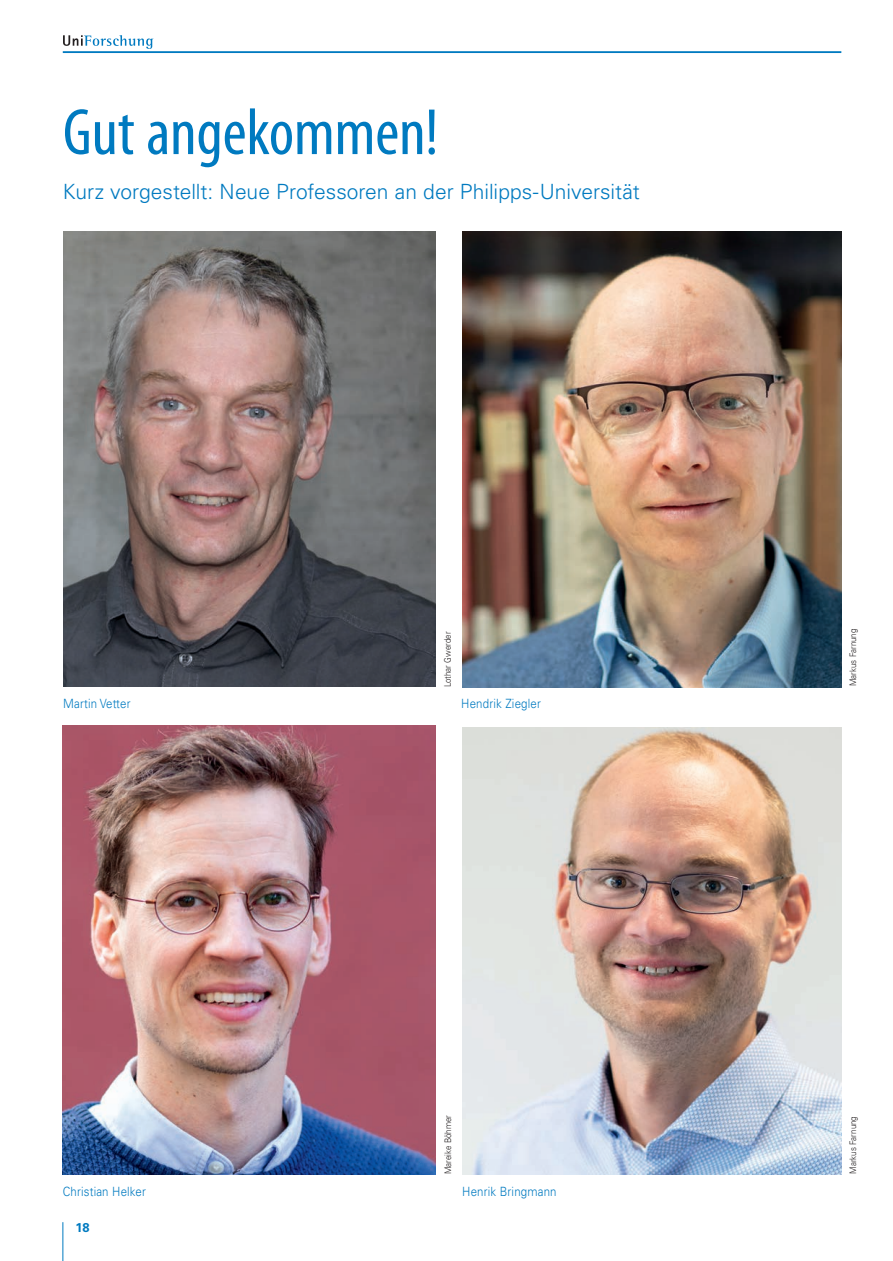
<style>
.page{position:relative;width:893px;height:1261px;background:#fff}
.page>*{position:absolute;margin:0;border:0;box-sizing:border-box;transform-origin:0 0}
.t1{font:condensed 66px "Myriad Pro";letter-spacing:-.005em;color:#007ac0}
.t2{font:300 21px "Univers LT Std";color:#007ac0}
.t3{font:300 12.75px "Univers LT Std";letter-spacing:.015em;color:#007ac0;scale:.9 1}
.t4{font:700 12.75px "Univers LT Std";color:#007ac0}
.t5{font:300 9px "Univers LT Std";letter-spacing:.005em;color:#231f20;scale:.88 1}
</style>
<div class="page">
<hr style="left:63px;top:1222px;width:1px;height:39px;background:#007ac0">
<hr style="left:63px;top:51px;width:778px;height:2px;background:#007ac0">
<svg style="left:63px;top:35px;width:90px;height:14px"></svg>
<img style="left:63px;top:231px;width:373px;height:455px">
<img style="left:63px;top:725px;width:373px;height:449px">
<img style="left:462px;top:727px;width:379px;height:447px">
<img style="left:462px;top:231px;width:379px;height:456px">
<h1 class="t1" style="left:63px;top:92px;width:377px">Gut angekommen!</h1>
<p class="t2" style="left:63px;top:179px;width:578px">Kurz vorgestellt: Neue Professoren an der Philipps-Universität</p>
<p class="t5" style="left:442px;top:687px;width:65px;rotate:-90deg">Lothar Gwerder</p>
<p class="t3" style="left:63px;top:696px;width:76px">Martin Vetter</p>
<p class="t3" style="left:461px;top:696px;width:90px">Hendrik Ziegler</p>
<p class="t3" style="left:63px;top:1183px;width:94px">Christian Helker</p>
<p class="t4" style="left:76px;top:1221px;width:15px">18</p>
<p class="t5" style="left:442px;top:1174px;width:69px;rotate:-90deg">Mareike Böhmer</p>
<p class="t3" style="left:462px;top:1183px;width:106px">Henrik Bringmann</p>
<p class="t5" style="left:847px;top:686px;width:67px;rotate:-90deg">Markus Farnung</p>
<p class="t5" style="left:847px;top:1174px;width:67px;rotate:-90deg">Markus Farnung</p>
</div>
